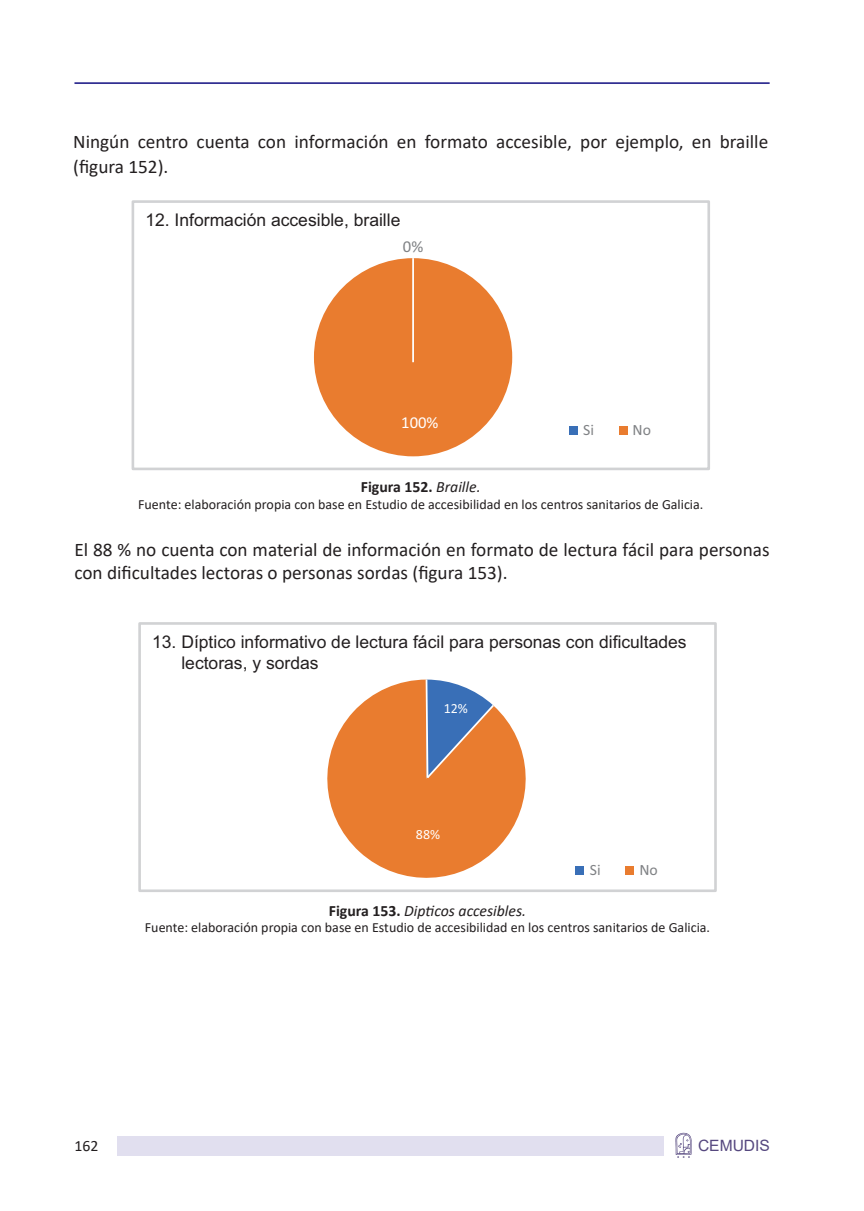
<style>
.page{position:relative;width:864px;height:1211px;background:#fff}
.page>*{position:absolute;margin:0;border:0;box-sizing:border-box;transform-origin:0 0}
.t1{font:19.25px/24.5px "Calibri";color:#231f20}
.t2{font:17.5px/21.2px "Arial";color:#231f20}
.t3{font:16.62px "Calibri";color:#fff}
.t4{font:16.62px "Calibri";color:#808285}
.t5{font:italic 15.75px "Calibri";color:#231f20}
.t6{font:700 15.75px "Calibri";color:#231f20}
.t7{font:15.75px "Calibri";color:#808285}
.t8{font:15.75px "Calibri";color:#231f20}
.t9{font:15.58px "Arial";color:#56487f}
.t10{font:14px "Calibri";color:#231f20}
.t11{font:14px "Calibri";color:#fff}
.s1{font-weight:400;font-style:italic}
.s2{font-weight:700;font-style:normal}
</style>
<div class="page">
<svg style="left:675px;top:1132px;width:16px;height:25px"></svg>
<div style="left:117px;top:1135px;width:546px;height:20px;background:#e1dfef"></div>
<hr style="left:74px;top:82px;width:695px;height:2px;background:#323092">
<div style="left:131px;top:200px;width:578px;height:270px;border:3px solid #d1d2d4"></div>
<div style="left:568px;top:426px;width:9px;height:9px;background:#396fb7"></div>
<div style="left:618px;top:426px;width:9px;height:9px;background:#e97c2f"></div>
<svg style="left:314px;top:258px;width:198px;height:198px"></svg>
<hr style="left:412px;top:258px;width:2px;height:104px;background:#fff">
<div style="left:138px;top:622px;width:578px;height:270px;border:3px solid #d1d2d4"></div>
<div style="left:575px;top:865px;width:8px;height:9px;background:#396fb7"></div>
<div style="left:625px;top:865px;width:8px;height:9px;background:#e97c2f"></div>
<svg style="left:327px;top:679px;width:199px;height:199px;fill:#e97c2f"></svg>
<svg style="left:424px;top:679px;width:71px;height:101px;background:#98878c"></svg>
<p class="t1" style="left:73px;top:129px;width:696px">Ningún centro cuenta con información en formato accesible, por ejemplo, en braille (figura 152).</p>
<p class="t2" style="left:145px;top:209px;width:256px">12. Información accesible, braille</p>
<p class="t4" style="left:403px;top:235px;width:22px">0%</p>
<p class="t3" style="left:401px;top:411px;width:39px">100%</p>
<p class="t7" style="left:583px;top:419px;width:12px">Si</p>
<p class="t7" style="left:632px;top:419px;width:20px">No</p>
<p class="t6" style="left:361px;top:476px;width:121px">Figura 152. <span class="s1">Braille.</span></p>
<p class="t10" style="left:138px;top:495px;width:566px">Fuente: elaboración propia con base en Estudio de accesibilidad en los centros sanitarios de Galicia.</p>
<p class="t1" style="left:74px;top:537px;width:696px;line-height:23.1px">El 88 % no cuenta con material de información en formato de lectura fácil para personas con dificultades lectoras o personas sordas (figura 153).</p>
<p class="t2" style="left:181px;top:631px;width:506px;text-indent:-29px">13. Díptico informativo de lectura fácil para personas con dificultades lectoras, y sordas</p>
<p class="t11" style="left:443px;top:698px;width:26px">12%</p>
<p class="t11" style="left:416px;top:824px;width:26px">88%</p>
<p class="t7" style="left:589px;top:858px;width:12px">Si</p>
<p class="t7" style="left:639px;top:858px;width:20px">No</p>
<p class="t5" style="left:329px;top:899px;width:199px"><span class="s2">Figura 153.</span> Dipticos accesibles.</p>
<p class="t10" style="left:145px;top:918px;width:566px">Fuente: elaboración propia con base en Estudio de accesibilidad en los centros sanitarios de Galicia.</p>
<p class="t8" style="left:74px;top:1135px;width:25px">162</p>
<p class="t9" style="left:697px;top:1135px;width:73px">CEMUDIS</p>
</div>
